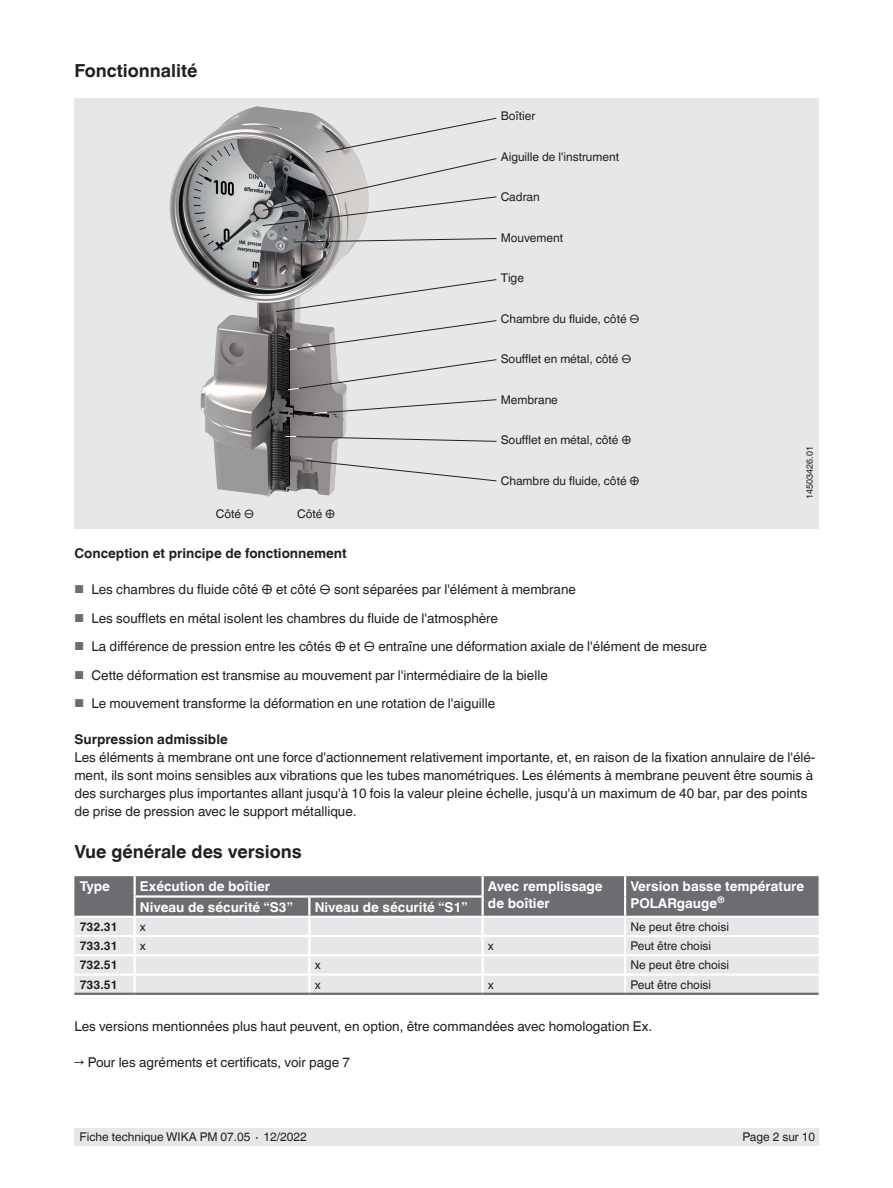
<style>
.page{position:relative;width:893px;height:1188px;background:#fff}
.page>*{position:absolute;margin:0;border:0;box-sizing:border-box;transform-origin:0 0}
.t1{font:700 18px "Helvetica World";color:#231f20}
.t2{font:13.5px/18px "Helvetica World";color:#231f20}
.t3{font:700 13.5px/16.5px "Helvetica World";color:#fff}
.t4{font:700 13.5px "Helvetica World";color:#231f20}
.t5{font:12px "Helvetica World";color:#231f20}
.t6{font:700 12px "Helvetica World";color:#231f20}
.t7{font:9px "Helvetica World";color:#231f20}
.s1{font-size:11.55px;color:#6c6d70}
</style>
<div class="page">
<div style="left:75px;top:1128px;width:744px;height:17px;background:#e6e7e9"></div>
<div style="left:74px;top:98px;width:745px;height:431px;background:#e6e7e9"></div>
<img style="left:169px;top:106px;width:195px;height:391px">
<svg style="left:285px;top:436px;width:212px;height:6px"></svg>
<svg style="left:306px;top:460px;width:191px;height:21px"></svg>
<svg style="left:262px;top:118px;width:235px;height:108px"></svg>
<svg style="left:74px;top:876px;width:745px;height:117px;background:#bfc0c2"></svg>
<hr style="left:483px;top:916px;width:142px;height:2px;background:#fff">
<hr style="left:625px;top:916px;width:194px;height:2px;background:#fff">
<hr style="left:74px;top:993px;width:61px;height:2px;background:#6c6d70">
<hr style="left:135px;top:993px;width:174px;height:2px;background:#6c6d70">
<hr style="left:309px;top:993px;width:174px;height:2px;background:#6c6d70">
<hr style="left:483px;top:993px;width:142px;height:2px;background:#6c6d70">
<hr style="left:625px;top:993px;width:194px;height:2px;background:#6c6d70">
<hr style="left:134px;top:895px;width:175px;height:3px;background:#fff">
<hr style="left:309px;top:895px;width:175px;height:3px;background:#fff">
<svg style="left:294px;top:238px;width:203px;height:4px"></svg>
<svg style="left:275px;top:279px;width:222px;height:33px"></svg>
<svg style="left:289px;top:320px;width:208px;height:30px"></svg>
<svg style="left:288px;top:359px;width:209px;height:31px"></svg>
<svg style="left:313px;top:399px;width:184px;height:15px"></svg>
<h1 class="t1" style="left:74px;top:60px;width:125px">Fonctionnalité</h1>
<p class="t5" style="left:216px;top:507px;width:40px">Côté ⊖</p>
<p class="t5" style="left:297px;top:507px;width:40px">Côté ⊕</p>
<p class="t5" style="left:501px;top:109px;width:36px">Boîtier</p>
<p class="t5" style="left:501px;top:150px;width:120px">Aiguille de l'instrument</p>
<p class="t5" style="left:501px;top:190px;width:40px">Cadran</p>
<p class="t5" style="left:501px;top:231px;width:64px">Mouvement</p>
<p class="t5" style="left:501px;top:271px;width:25px">Tige</p>
<p class="t5" style="left:501px;top:312px;width:140px">Chambre du fluide, côté ⊖</p>
<p class="t5" style="left:501px;top:352px;width:132px">Soufflet en métal, côté ⊖</p>
<p class="t5" style="left:501px;top:393px;width:59px">Membrane</p>
<p class="t5" style="left:501px;top:433px;width:132px">Soufflet en métal, côté ⊕</p>
<p class="t5" style="left:501px;top:474px;width:140px">Chambre du fluide, côté ⊕</p>
<p class="t7" style="left:804px;top:499px;width:54px;rotate:-90deg">14503426.01</p>
<p class="t4" style="left:74px;top:546px;width:274px">Conception et principe de fonctionnement</p>
<p class="t2" style="left:74px;top:581px;width:503px"><span class="s1">■</span> Les chambres du fluide côté ⊕ et côté ⊖ sont séparées par l'élément à membrane</p>
<p class="t2" style="left:74px;top:609px;width:425px"><span class="s1">■</span> Les soufflets en métal isolent les chambres du fluide de l'atmosphère</p>
<p class="t2" style="left:74px;top:638px;width:634px"><span class="s1">■</span> La différence de pression entre les côtés ⊕ et ⊖ entraîne une déformation axiale de l'élément de mesure</p>
<p class="t2" style="left:74px;top:666px;width:475px"><span class="s1">■</span> Cette déformation est transmise au mouvement par l'intermédiaire de la bielle</p>
<p class="t2" style="left:74px;top:695px;width:422px"><span class="s1">■</span> Le mouvement transforme la déformation en une rotation de l'aiguille</p>
<p class="t4" style="left:74px;top:732px;width:155px">Surpression admissible</p>
<p class="t2" style="left:74px;top:749px;width:742px">Les éléments à membrane ont une force d'actionnement relativement importante, et, en raison de la fixation annulaire de l'élé&shy;ment, ils sont moins sensibles aux vibrations que les tubes manométriques. Les éléments à membrane peuvent être soumis à des surcharges plus importantes allant jusqu'à 10 fois la valeur pleine échelle, jusqu'à un maximum de 40 bar, par des points de prise de pression avec le support métallique.</p>
<h1 class="t1" style="left:74px;top:841px;width:229px">Vue générale des versions</h1>
<p class="t3" style="left:80px;top:878px;width:32px">Type</p>
<p class="t3" style="left:140px;top:878px;width:132px">Exécution de boîtier</p>
<p class="t3" style="left:488px;top:878px;width:116px">Avec remplissage de boîtier</p>
<p class="t3" style="left:630px;top:878px;width:175px">Version basse température<br>POLARgauge<sup>®</sup></p>
<p class="t3" style="left:140px;top:899px;width:155px">Niveau de sécurité “S3”</p>
<p class="t3" style="left:315px;top:899px;width:155px">Niveau de sécurité “S1”</p>
<p class="t6" style="left:80px;top:920px;width:39px">732.31</p>
<p class="t5" style="left:140px;top:920px;width:7px">x</p>
<p class="t5" style="left:630px;top:920px;width:100px">Ne peut être choisi</p>
<p class="t6" style="left:80px;top:939px;width:39px">733.31</p>
<p class="t5" style="left:140px;top:939px;width:7px">x</p>
<p class="t5" style="left:488px;top:939px;width:7px">x</p>
<p class="t5" style="left:630px;top:939px;width:82px">Peut être choisi</p>
<p class="t6" style="left:80px;top:958px;width:39px">732.51</p>
<p class="t5" style="left:315px;top:958px;width:7px">x</p>
<p class="t5" style="left:630px;top:958px;width:100px">Ne peut être choisi</p>
<p class="t6" style="left:80px;top:977px;width:39px">733.51</p>
<p class="t5" style="left:315px;top:977px;width:7px">x</p>
<p class="t5" style="left:488px;top:977px;width:7px">x</p>
<p class="t5" style="left:630px;top:977px;width:82px">Peut être choisi</p>
<p class="t2" style="left:74px;top:1017px;width:579px">Les versions mentionnées plus haut peuvent, en option, être commandées avec homologation Ex.</p>
<p class="t2" style="left:74px;top:1053px;width:277px">→ Pour les agréments et certificats, voir page 7</p>
<p class="t5" style="left:80px;top:1130px;width:229px">Fiche technique WIKA PM 07.05 ∙ 12/2022</p>
<p class="t5" style="left:743px;top:1130px;width:74px">Page 2 sur 10</p>
</div>
